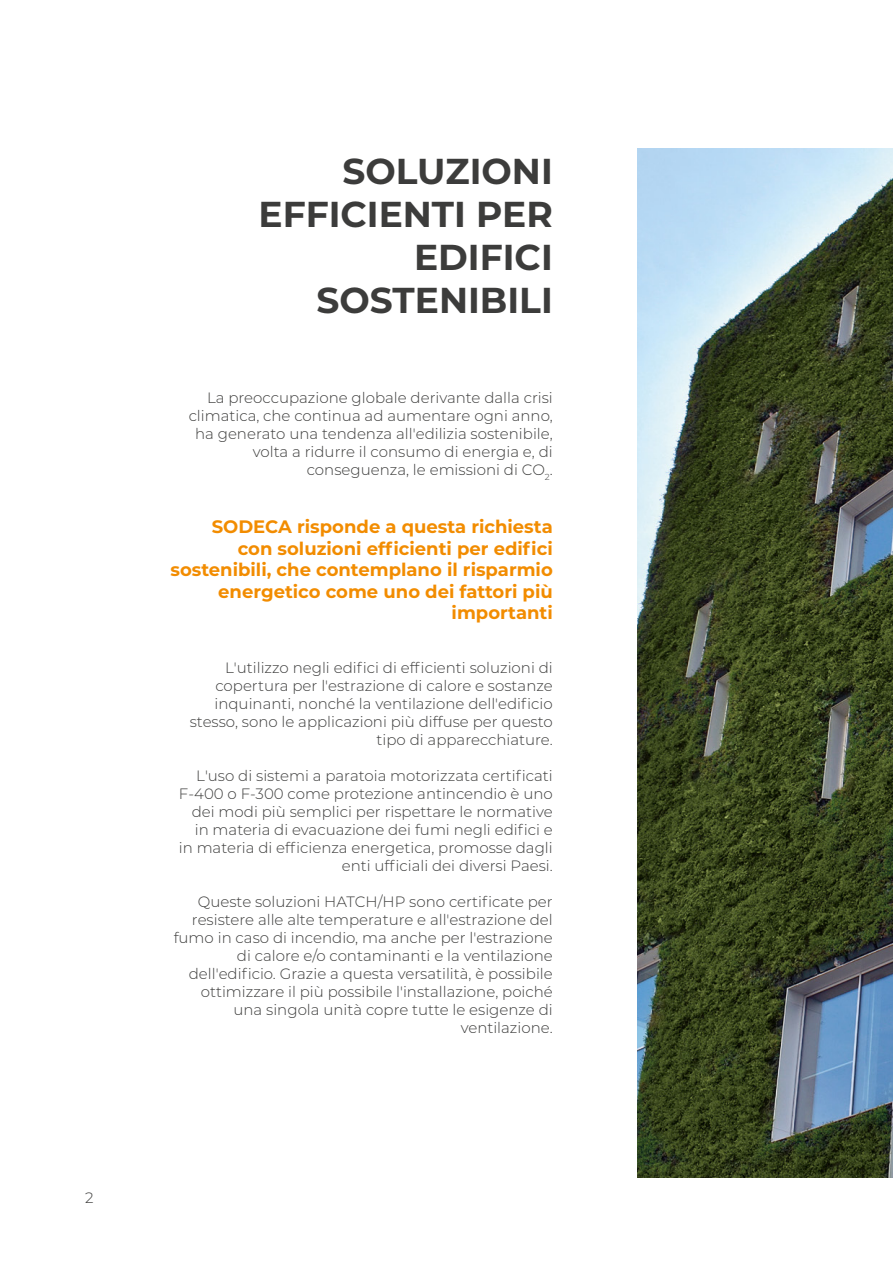
<style>
.page{position:relative;width:893px;height:1263px;background:#fff}
.page>*{position:absolute;margin:0;border:0;box-sizing:border-box;transform-origin:0 0}
.t1{font:700 36px/43.2px "Montserrat";color:#3c3c3b;text-align:right}
.t2{font:700 18px/21.6px "Montserrat";color:#f28c00;text-align:right}
.t3{font:300 15px/18px "Montserrat";color:#3c3c3b;text-align:right}
</style>
<div class="page">
<img style="left:638px;top:149px;width:255px;height:1029px">
<p class="t3" style="left:85px;top:1188px;width:10px">2</p>
<h1 class="t1" style="left:258px;top:147px;width:296px">SOLUZIONI<br>EFFICIENTI PER<br>EDIFICI<br>SOSTENIBILI</h1>
<p class="t3" style="left:189px;top:388px;width:366px">La preoccupazione globale derivante dalla crisi climatica, che continua ad aumentare ogni anno, ha generato una tendenza all'edilizia sostenibile, volta a ridurre il consumo di energia e, di conseguenza, le emissioni di CO<sub>2</sub>.</p>
<p class="t2" style="left:170px;top:515px;width:384px">SODECA risponde a questa richiesta<br>con soluzioni efficienti per edifici sostenibili, che contemplano il risparmio energetico come uno dei fattori più importanti</p>
<p class="t3" style="left:190px;top:658px;width:364px">L'utilizzo negli edifici di efficienti soluzioni di copertura per l'estrazione di calore e sostanze inquinanti, nonché la ventilazione dell'edificio stesso, sono le applicazioni più diffuse per questo tipo di apparecchiature.</p>
<p class="t3" style="left:179px;top:766px;width:375px">L'uso di sistemi a paratoia motorizzata certificati F-400 o F-300 come protezione antincendio è uno dei modi più semplici per rispettare le normative in materia di evacuazione dei fumi negli edifici e in materia di efficienza energetica, promosse dagli enti ufficiali dei diversi Paesi.</p>
<p class="t3" style="left:174px;top:892px;width:381px">Queste soluzioni HATCH/HP sono certificate per resistere alle alte temperature e all'estrazione del fumo in caso di incendio, ma anche per l'estrazione di calore e/o contaminanti e la ventilazione dell'edificio. Grazie a questa versatilità, è possibile ottimizzare il più possibile l'installazione, poiché una singola unità copre tutte le esigenze di ventilazione.</p>
</div>
